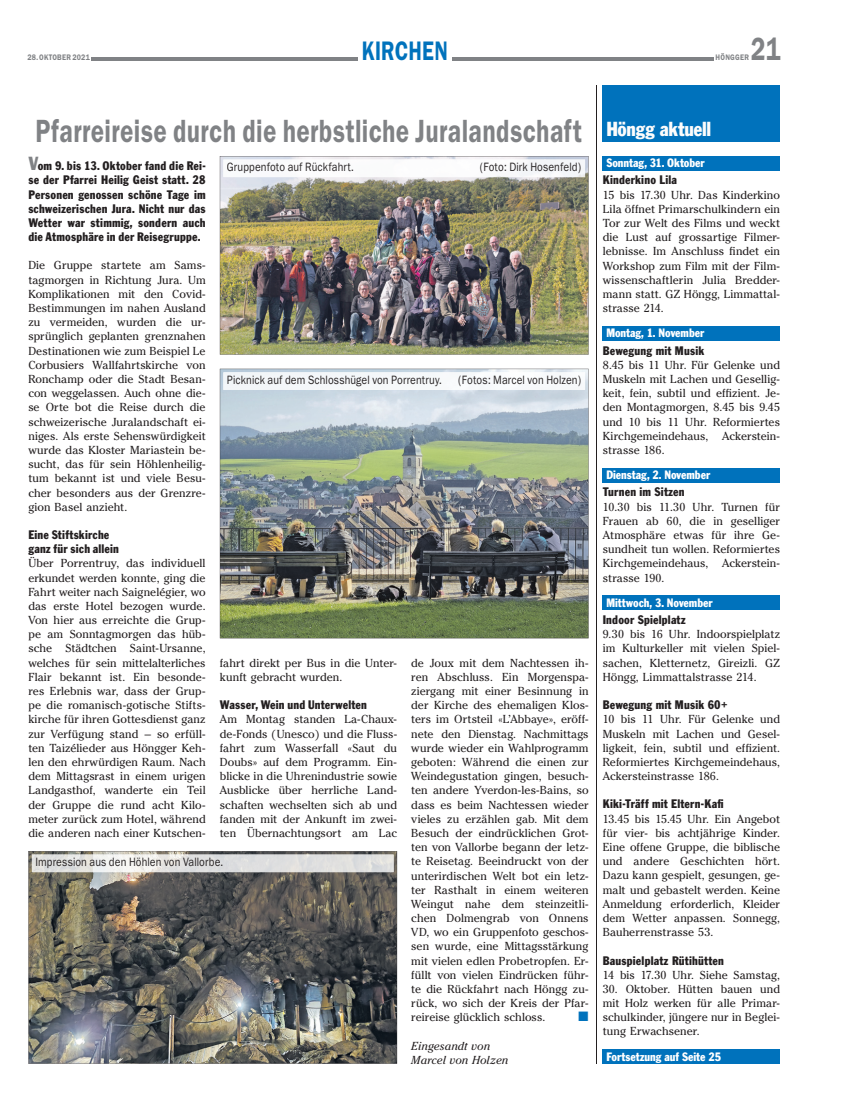
<style>
.page{position:relative;width:851px;height:1117px;background:#fff}
.page>*{position:absolute;margin:0;border:0;box-sizing:border-box;transform-origin:0 0}
.t1{font:30px "Franklin SB Dem Bol";letter-spacing:.02em;color:#808285;scale:.75 1}
.t2{font:25px "Franklin SB Dem Bol";letter-spacing:.015em;color:#0072bc;scale:.75 1}
.t3{font:18.75px "Franklin Goth SB Con";letter-spacing:-.015em;color:#fcfcfc}
.t4{font:11.75px/14.1px "Cheltenham SB";letter-spacing:.005em;color:#231f20;text-align:justify}
.t5{font:italic 11.75px/14.1px "Cheltenham SB";letter-spacing:.005em;color:#231f20}
.t6{font:11.38px/14.1px "Franklin Goth SB Con";letter-spacing:.015em;color:#231f20;text-align:justify}
.t7{font:11.25px "Franklin SB";letter-spacing:.01em;color:#231f20;scale:.86 1}
.t8{font:11.25px "Franklin Goth SB Con";letter-spacing:-.005em;color:#fff}
.t9{font:7.5px "Franklin SB Dem Bol";letter-spacing:.035em;color:#808285;scale:.86 1}
.s1{font-size:17.5px;color:#808285}
</style>
<div class="page">
<hr style="left:55px;top:57px;width:658px;height:3px;background:#808285">
<div style="left:27px;top:54px;width:64px;height:10px;background:#fff"></div>
<div style="left:602px;top:85px;width:178px;height:56px;background:#0072bc"></div>
<hr style="left:595px;top:85px;width:1px;height:978px;background:#231f20">
<div style="left:602px;top:1049px;width:178px;height:14px;background:#0072bc"></div>
<div style="left:602px;top:156px;width:178px;height:14px;background:#0072bc"></div>
<div style="left:602px;top:326px;width:178px;height:14px;background:#0072bc"></div>
<div style="left:602px;top:468px;width:178px;height:14px;background:#0072bc"></div>
<div style="left:602px;top:595px;width:178px;height:14px;background:#0072bc"></div>
<img style="left:220px;top:369px;width:368px;height:269px">
<div style="left:223px;top:372px;width:362px;height:18px;background:#f6f8fa"></div>
<div style="left:228px;top:375px;width:352px;height:11px;background:#f6f8fa"></div>
<img style="left:220px;top:156px;width:368px;height:198px">
<img style="left:28px;top:851px;width:369px;height:212px">
<img style="left:32px;top:854px;width:361px;height:17px">
<img style="left:36px;top:857px;width:187px;height:11px">
<img style="left:223px;top:159px;width:362px;height:18px">
<img style="left:227px;top:163px;width:353px;height:10px">
<div style="left:358px;top:27px;width:93px;height:37px;background:#fff"></div>
<h1 class="t1" style="left:750px;top:38px;width:41px">21</h1>
<h2 class="t2" style="left:361px;top:42px;width:117px">KIRCHEN</h2>
<p class="t9" style="left:27px;top:55px;width:74px">28. OKTOBER 2021</p>
<p class="t9" style="left:715px;top:55px;width:41px">HÖNGGER</p>
<h1 class="t1" style="left:35px;top:120px;width:729px">Pfarreireise durch die herbstliche Juralandschaft</h1>
<p class="t6" style="left:28px;top:160px;width:179px"><span class="s1">V</span>om 9. bis 13. Oktober fand die Rei&shy;se der Pfarrei Heilig Geist statt. 28<br>Personen genossen schöne Tage im schweizerischen Jura. Nicht nur das Wetter war stimmig, sondern auch die Atmosphäre in der Reisegruppe.</p>
<p class="t4" style="left:28px;top:259px;width:179px">Die Gruppe startete am Sams&shy;tagmorgen in Richtung Jura. Um Komplikationen mit den Covid-Bestimmungen im nahen Ausland zu vermeiden, wurden die ur&shy;sprünglich geplanten grenznahen Destinationen wie zum Beispiel Le Corbusiers Wallfahrtskirche von Ronchamp oder die Stadt Besan&shy;con weggelassen. Auch ohne die&shy;se Orte bot die Reise durch die schweizerische Juralandschaft ei&shy;niges. Als erste Sehenswürdigkeit wurde das Kloster Mariastein be&shy;sucht, das für sein Höhlenheilig&shy;tum bekannt ist und viele Besu&shy;cher besonders aus der Grenzre&shy;gion Basel anzieht.</p>
<p class="t6" style="left:28px;top:528px;width:92px">Eine Stiftskirche ganz für sich allein</p>
<p class="t4" style="left:28px;top:557px;width:179px">Über Porrentruy, das individuell erkundet werden konnte, ging die Fahrt weiter nach Saignelégier, wo das erste Hotel bezogen wurde.<br>Von hier aus erreichte die Grup&shy;pe am Sonntagmorgen das hüb&shy;sche Städtchen Saint-Ursanne, welches für sein mittelalterliches Flair bekannt ist. Ein besonde&shy;res Erlebnis war, dass der Grup&shy;pe die romanisch-gotische Stifts&shy;kirche für ihren Gottesdienst ganz zur Verfügung stand – so erfüll&shy;ten Taizélieder aus Höngger Keh&shy;len den ehrwürdigen Raum. Nach dem Mittagsrast in einem urigen Landgasthof, wanderte ein Teil der Gruppe die rund acht Kilo&shy;meter zurück zum Hotel, während die anderen nach einer Kutschen-</p>
<p class="t7" style="left:227px;top:163px;width:149px">Gruppenfoto auf Rückfahrt.</p>
<p class="t7" style="left:479px;top:163px;width:120px">(Foto: Dirk Hosenfeld)</p>
<p class="t7" style="left:227px;top:376px;width:251px">Picknick auf dem Schlosshügel von Porrentruy.</p>
<p class="t7" style="left:458px;top:376px;width:145px">(Fotos: Marcel von Holzen)</p>
<p class="t4" style="left:220px;top:656px;width:179px">fahrt direkt per Bus in die Unter&shy;kunft gebracht wurden.</p>
<p class="t6" style="left:220px;top:698px;width:149px">Wasser, Wein und Unterwelten</p>
<p class="t4" style="left:220px;top:713px;width:179px">Am Montag standen La-Chaux&shy;de-Fonds (Unesco) und die Fluss&shy;fahrt zum Wasserfall «Saut du Doubs» auf dem Programm. Ein&shy;blicke in die Uhrenindustrie sowie Ausblicke über herrliche Land&shy;schaften wechselten sich ab und fanden mit der Ankunft im zwei&shy;ten Übernachtungsort am Lac</p>
<p class="t4" style="left:411px;top:656px;width:179px">de Joux mit dem Nachtessen ih&shy;ren Abschluss. Ein Morgenspa&shy;ziergang mit einer Besinnung in der Kirche des ehemaligen Klos&shy;ters im Ortsteil «L’Abbaye», eröff&shy;nete den Dienstag. Nachmittags wurde wieder ein Wahlprogramm geboten: Während die einen zur Weindegustation gingen, besuch&shy;ten andere Yverdon-les-Bains, so dass es beim Nachtessen wieder vieles zu erzählen gab. Mit dem Besuch der eindrücklichen Grot&shy;ten von Vallorbe begann der letz&shy;te Reisetag. Beeindruckt von der unterirdischen Welt bot ein letz&shy;ter Rasthalt in einem weiteren Weingut nahe dem steinzeitli&shy;chen Dolmengrab von Onnens VD, wo ein Gruppenfoto geschos&shy;sen wurde, eine Mittagsstärkung mit vielen edlen Probetropfen. Er&shy;füllt von vielen Eindrücken führ&shy;te die Rückfahrt nach Höngg zu&shy;rück, wo sich der Kreis der Pfar&shy;reireise glücklich schloss.</p>
<p class="t5" style="left:411px;top:1039px;width:98px">Eingesandt von<br>Marcel von Holzen</p>
<p class="t7" style="left:35px;top:858px;width:220px">Impression aus den Höhlen von Vallorbe.</p>
<h3 class="t3" style="left:606px;top:121px;width:106px">Höngg aktuell</h3>
<p class="t8" style="left:606px;top:158px;width:100px">Sonntag, 31. Oktober</p>
<p class="t6" style="left:602px;top:174px;width:76px">Kinderkino Lila</p>
<p class="t4" style="left:602px;top:189px;width:179px">15 bis 17.30 Uhr. Das Kinderkino Lila öffnet Primarschulkindern ein Tor zur Welt des Films und weckt die Lust auf grossartige Filmer&shy;lebnisse. Im Anschluss findet ein Workshop zum Film mit der Film&shy;wissenschaftlerin Julia Bredder&shy;mann statt. GZ Höngg, Limmattal&shy;strasse 214.</p>
<p class="t8" style="left:606px;top:329px;width:99px">Montag, 1. November</p>
<p class="t6" style="left:602px;top:344px;width:103px">Bewegung mit Musik</p>
<p class="t4" style="left:602px;top:359px;width:179px">8.45 bis 11 Uhr. Für Gelenke und Muskeln mit Lachen und Gesellig&shy;keit, fein, subtil und effizient. Je&shy;den Montagmorgen, 8.45 bis 9.45 und 10 bis 11 Uhr. Reformiertes Kirchgemeindehaus, Ackerstein&shy;strasse 186.</p>
<p class="t8" style="left:606px;top:470px;width:105px">Dienstag, 2. November</p>
<p class="t6" style="left:602px;top:486px;width:83px">Turnen im Sitzen</p>
<p class="t4" style="left:602px;top:500px;width:179px">10.30 bis 11.30 Uhr. Turnen für Frauen ab 60, die in geselliger Atmosphäre etwas für ihre Ge&shy;sundheit tun wollen. Reformiertes Kirchgemeindehaus, Ackerstein&shy;strasse 190.</p>
<p class="t8" style="left:606px;top:598px;width:108px">Mittwoch, 3. November</p>
<p class="t6" style="left:602px;top:613px;width:85px">Indoor Spielplatz</p>
<p class="t4" style="left:602px;top:628px;width:179px">9.30 bis 16 Uhr. Indoorspielplatz im Kulturkeller mit vielen Spiel&shy;sachen, Kletternetz, Gireizli. GZ Höngg, Limmattalstrasse 214.</p>
<p class="t6" style="left:602px;top:698px;width:126px">Bewegung mit Musik 60+</p>
<p class="t4" style="left:602px;top:713px;width:179px">10 bis 11 Uhr. Für Gelenke und Muskeln mit Lachen und Gesel&shy;ligkeit, fein, subtil und effizient.<br>Reformiertes Kirchgemeindehaus, Ackersteinstrasse 186.</p>
<p class="t6" style="left:602px;top:797px;width:122px">Kiki-Träff mit Eltern-Kafi</p>
<p class="t4" style="left:602px;top:812px;width:179px">13.45 bis 15.45 Uhr. Ein Angebot für vier- bis achtjährige Kinder.<br>Eine offene Gruppe, die biblische und andere Geschichten hört.<br>Dazu kann gespielt, gesungen, ge&shy;malt und gebastelt werden. Keine Anmeldung erforderlich, Kleider dem Wetter anpassen. Sonnegg, Bauherrenstrasse 53.</p>
<p class="t6" style="left:602px;top:953px;width:123px">Bauspielplatz Rütihütten</p>
<p class="t4" style="left:602px;top:968px;width:179px">14 bis 17.30 Uhr. Siehe Samstag,</p>
<p class="t4" style="left:602px;top:982px;width:179px">30. Oktober. Hütten bauen und mit Holz werken für alle Primar&shy;schulkinder, jüngere nur in Beglei&shy;tung Erwachsener.</p>
<p class="t8" style="left:606px;top:1051px;width:116px">Fortsetzung auf Seite 25</p>
</div>
